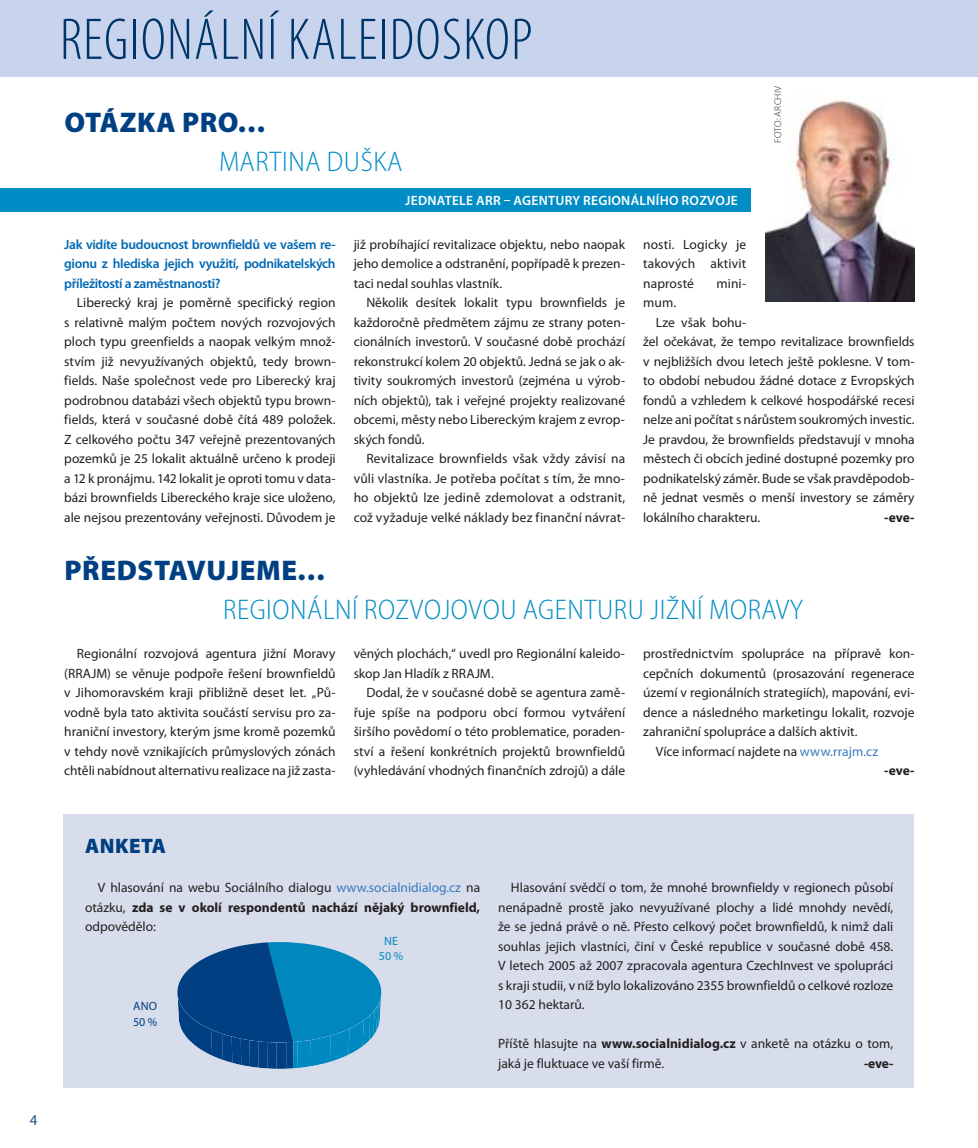
<style>
.page{position:relative;width:978px;height:1148px;background:#fff}
.page>*{position:absolute;margin:0;border:0;box-sizing:border-box;transform-origin:0 0}
.t1{font:300 condensed 59.25px "Myriad Pro";letter-spacing:.02em;color:#003569}
.t2{font:300 semi-condensed 28.5px "Myriad Pro";letter-spacing:.02em;color:#008dc5}
.t3{font:900 28.5px "Myriad Pro";letter-spacing:.02em;color:#004082}
.t4{font:900 21px "Myriad Pro";letter-spacing:.02em;color:#004082}
.t5{font:15px "Myriad Pro";color:#1c4f7f}
.t6{font:13.5px/19.5px "Myriad Pro";color:#231f1f;text-align:justify}
.t7{font:600 13.5px/19.5px "Myriad Pro";letter-spacing:-.025em;color:#0068b4;text-align:justify}
.t8{font:600 13.5px "Myriad Pro";letter-spacing:.02em;color:#fff}
.t9{font:700 13.5px "Myriad Pro";letter-spacing:-.015em;color:#231f1f}
.t10{font:12px/15.6px "Myriad Pro";color:#004082}
.t11{font:12px/15.6px "Myriad Pro";color:#0088be;text-align:center}
.t12{font:300 9.75px "Myriad Pro";letter-spacing:.02em;color:#231f1f}
.s1{color:#377abe}
.s2{font-weight:700}
</style>
<div class="page">
<img style="left:765px;top:100px;width:149px;height:201px">
<div style="left:0;top:0;width:978px;height:77px;background:#c8d3ed"></div>
<div style="left:0;top:188px;width:751px;height:24px;background:#008dc5"></div>
<div style="left:64px;top:814px;width:850px;height:273px;background:#d8ddec"></div>
<svg style="left:177px;top:942px;width:204px;height:126px"></svg>
<p class="t5" style="left:30px;top:1113px;width:9px">4</p>
<h1 class="t1" style="left:60px;top:17px;width:474px">REGIONÁLNÍ KALEIDOSKOP</h1>
<h2 class="t3" style="left:65px;top:111px;width:203px">OTÁZKA PRO…</h2>
<h2 class="t2" style="left:219px;top:150px;width:185px">MARTINA DUŠKA</h2>
<p class="t8" style="left:405px;top:195px;width:334px">JEDNATELE ARR – AGENTURY REGIONÁLNÍHO ROZVOJE</p>
<p class="t12" style="left:774px;top:143px;width:58px;rotate:-90deg">FOTO: ARCHIV</p>
<p class="t7" style="left:64px;top:235px;width:273px">Jak vidíte budoucnost brownfieldů ve vašem re&shy;gionu z hlediska jejich využití, podnikatelských příležitostí a zaměstnanosti?</p>
<p class="t6" style="left:64px;top:294px;width:273px;text-indent:13px">Liberecký kraj je poměrně specifický region s relativně malým počtem nových rozvojových ploch typu greenfields a naopak velkým množ&shy;stvím již nevyužívaných objektů, tedy brown&shy;fields. Naše společnost vede pro Liberecký kraj podrobnou databázi všech objektů typu brown&shy;fields, která v současné době čítá 489 položek.<br>Z celkového počtu 347 veřejně prezentovaných pozemků je 25 lokalit aktuálně určeno k prodeji a 12 k pronájmu. 142 lokalit je oproti tomu v data&shy;bázi brownfields Libereckého kraje sice uloženo, ale nejsou prezentovány veřejnosti. Důvodem je</p>
<p class="t6" style="left:354px;top:235px;width:273px">již probíhající revitalizace objektu, nebo naopak jeho demolice a odstranění, popřípadě k prezen&shy;taci nedal souhlas vlastník.</p>
<p class="t6" style="left:354px;top:294px;width:273px;text-indent:13px">Několik desítek lokalit typu brownfields je každoročně předmětem zájmu ze strany poten&shy;cionálních investorů. V současné době prochází rekonstrukcí kolem 20 objektů. Jedná se jak o ak&shy;tivity soukromých investorů (zejména u výrob&shy;ních objektů), tak i veřejné projekty realizované obcemi, městy nebo Libereckým krajem z evrop&shy;ských fondů.</p>
<p class="t6" style="left:354px;top:450px;width:273px;text-indent:13px">Revitalizace brownfields však vždy závisí na vůli vlastníka. Je potřeba počítat s tím, že mno&shy;ho objektů lze jedině zdemolovat a odstranit, což vyžaduje velké náklady bez finanční návrat-</p>
<p class="t6" style="left:643px;top:235px;width:105px">nosti. Logicky je takových aktivit naprosté</p>
<p class="t6" style="left:716px;top:274px;width:31px">mini-</p>
<p class="t6" style="left:643px;top:294px;width:35px">mum.</p>
<p class="t6" style="left:656px;top:313px;width:92px">Lze však bohu-</p>
<p class="t6" style="left:643px;top:333px;width:273px">žel očekávat, že tempo revitalizace brownfields</p>
<p class="t6" style="left:643px;top:352px;width:273px">v nejbližších dvou letech ještě poklesne. V tom-</p>
<p class="t6" style="left:643px;top:372px;width:273px">to období nebudou žádné dotace z Evropských</p>
<p class="t6" style="left:643px;top:391px;width:273px">fondů a vzhledem k celkové hospodářské recesi</p>
<p class="t6" style="left:643px;top:411px;width:273px">nelze ani počítat s nárůstem soukromých investic.</p>
<p class="t6" style="left:643px;top:430px;width:273px">Je pravdou, že brownfields představují v mnoha</p>
<p class="t6" style="left:643px;top:450px;width:273px">městech či obcích jediné dostupné pozemky pro</p>
<p class="t6" style="left:643px;top:469px;width:273px">podnikatelský záměr. Bude se však pravděpodob-</p>
<p class="t6" style="left:643px;top:489px;width:273px">ně jednat vesměs o menší investory se záměry</p>
<p class="t6" style="left:643px;top:508px;width:119px">lokálního charakteru.</p>
<p class="t9" style="left:884px;top:512px;width:32px">-eve-</p>
<h2 class="t3" style="left:65px;top:560px;width:263px">PŘEDSTAVUJEME…</h2>
<h2 class="t2" style="left:223px;top:599px;width:582px">REGIONÁLNÍ ROZVOJOVOU AGENTURU JIŽNÍ MORAVY</h2>
<p class="t6" style="left:64px;top:645px;width:273px;text-indent:13px">Regionální rozvojová agentura jižní Moravy (RRAJM) se věnuje podpoře řešení brownfieldů v Jihomoravském kraji přibližně deset let. „Pů&shy;vodně byla tato aktivita součástí servisu pro za&shy;hraniční investory, kterým jsme kromě pozemků v tehdy nově vznikajících průmyslových zónách chtěli nabídnout alternativu realizace na již zasta-</p>
<p class="t6" style="left:354px;top:645px;width:273px">věných plochách,“ uvedl pro Regionální kaleido&shy;skop Jan Hladík z RRAJM.</p>
<p class="t6" style="left:354px;top:684px;width:273px;text-indent:13px">Dodal, že v současné době se agentura zamě&shy;řuje spíše na podporu obcí formou vytváření širšího povědomí o této problematice, poraden&shy;ství a řešení konkrétních projektů brownfieldů (vyhledávání vhodných finančních zdrojů) a dále</p>
<p class="t6" style="left:643px;top:645px;width:273px">prostřednictvím spolupráce na přípravě kon-</p>
<p class="t6" style="left:643px;top:664px;width:273px">cepčních dokumentů (prosazování regenerace</p>
<p class="t6" style="left:643px;top:684px;width:273px">území v regionálních strategiích), mapování, evi-</p>
<p class="t6" style="left:643px;top:703px;width:273px">dence a následného marketingu lokalit, rozvoje</p>
<p class="t6" style="left:643px;top:723px;width:216px">zahraniční spolupráce a dalších aktivit.</p>
<p class="t6" style="left:656px;top:742px;width:224px">Více informací najdete na <span class="s1">www.rrajm.cz</span></p>
<p class="t9" style="left:884px;top:765px;width:32px">-eve-</p>
<h3 class="t4" style="left:85px;top:838px;width:82px">ANKETA</h3>
<p class="t6" style="left:85px;top:879px;width:397px;text-indent:13px">V hlasování na webu Sociálního dialogu <span class="s1">www.socialnidialog.cz</span> na otázku, <span class="s2">zda se v okolí respondentů nachází nějaký brownfield, </span>odpovědělo:</p>
<p class="t6" style="left:498px;top:879px;width:397px;text-indent:13px">Hlasování svědčí o tom, že mnohé brownfieldy v regionech působí nenápadně prostě jako nevyužívané plochy a lidé mnohdy nevědí, že se jedná právě o ně. Přesto celkový počet brownfieldů, k nimž dali souhlas jejich vlastníci, činí v České republice v současné době 458.<br>V letech 2005 až 2007 zpracovala agentura CzechInvest ve spolupráci s kraji studii, v níž bylo lokalizováno 2355 brownfieldů o celkové rozloze 10 362 hektarů.</p>
<p class="t6" style="left:498px;top:1035px;width:397px">Příště hlasujte na <span class="s2">www.socialnidialog.cz</span> v anketě na otázku o tom, jaká je fluktuace ve vaší firmě.</p>
<p class="t11" style="left:379px;top:934px;width:26px">NE<br>50 %</p>
<p class="t10" style="left:133px;top:999px;width:26px">ANO<br>50 %</p>
<p class="t9" style="left:864px;top:1058px;width:31px">-eve-</p>
</div>
